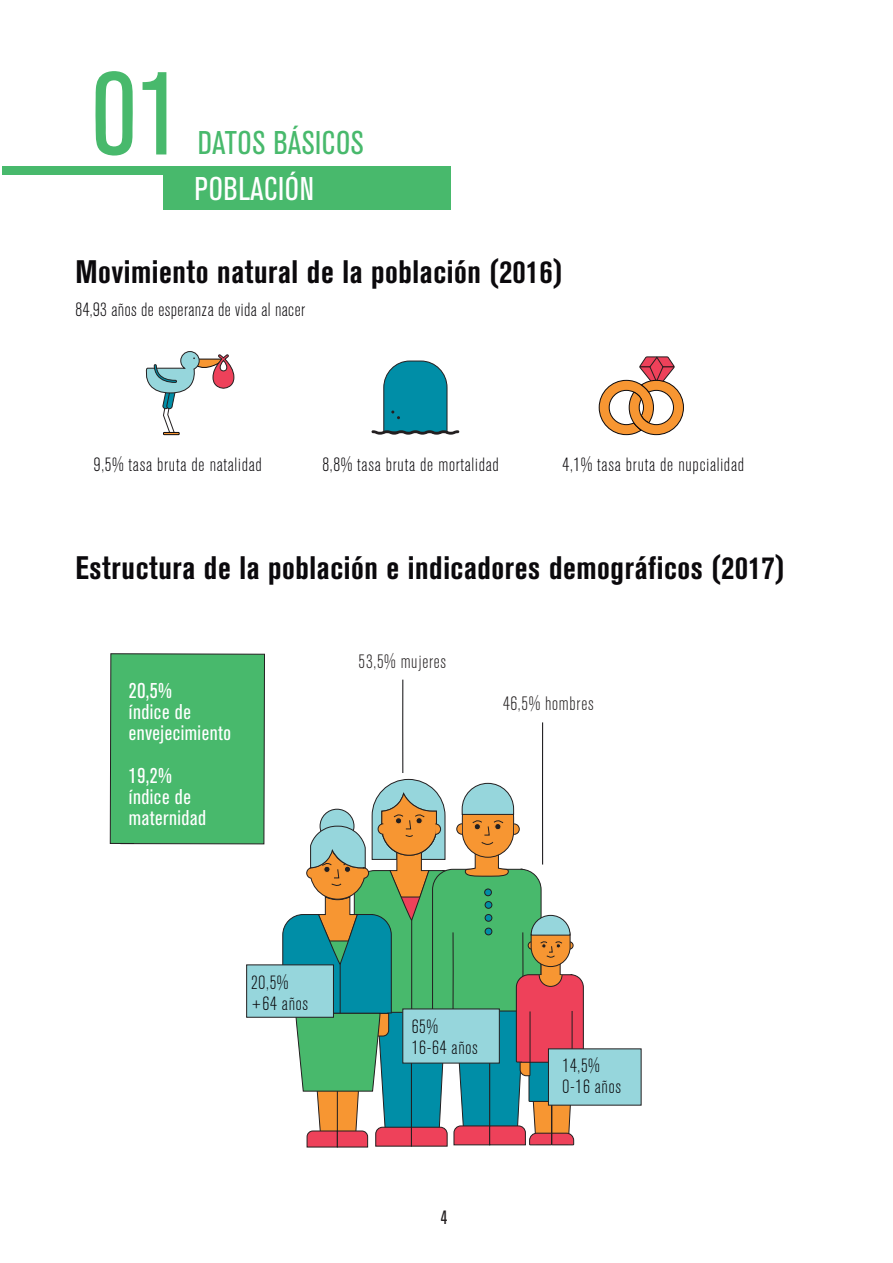
<style>
.page{position:relative;width:893px;height:1263px;background:#fff}
.page>*{position:absolute;margin:0;border:0;box-sizing:border-box;transform-origin:0 0}
.t1{font:condensed 116.55px "Akzidenz Grotesk BQ";color:#48b96c}
.t2{font:condensed 32.55px "Akzidenz Grotesk BQ";letter-spacing:.02em;color:#48b96c}
.t3{font:condensed 32.55px "Akzidenz Grotesk BQ";letter-spacing:.02em;color:#fff}
.t4{font:700 condensed 32.25px "Akzidenz Grotesk BQ";letter-spacing:.02em;color:#0b090c}
.t5{font:condensed 21.15px/21.1px "Akzidenz Grotesk BQ";letter-spacing:.025em;color:#fff}
.t6{font:300 condensed 19.35px "Akzidenz Grotesk BQ";letter-spacing:.04em;color:#231f20}
.t7{font:300 condensed 19.05px/21.1px "Akzidenz Grotesk BQ";letter-spacing:.04em;color:#0b090c}
.t8{font:condensed 19.05px "Akzidenz Grotesk BQ";color:#231f20;scale:.94 1}
</style>
<div class="page">
<div style="left:246px;top:964px;width:88px;height:54px;background:#96d6dc;border:1px solid #231f20"></div>
<div style="left:548px;top:1048px;width:93px;height:57px;background:#96d6dc"></div>
<svg style="left:145px;top:351px;width:90px;height:84px"></svg>
<svg style="left:371px;top:360px;width:88px;height:75px"></svg>
<svg style="left:598px;top:356px;width:86px;height:79px"></svg>
<div style="left:2px;top:166px;width:449px;height:9px;background:#48b96c"></div>
<div style="left:164px;top:168px;width:287px;height:42px;background:#48b96c"></div>
<svg style="left:282px;top:679px;width:302px;height:469px"></svg>
<div style="left:110px;top:653px;width:155px;height:192px;background:#48b96c"></div>
<h1 class="t1" style="left:92px;top:49px;width:91px">01</h1>
<h2 class="t2" style="left:198px;top:125px;width:168px">DATOS BÁSICOS</h2>
<h2 class="t3" style="left:194px;top:171px;width:121px">POBLACIÓN</h2>
<h3 class="t4" style="left:75px;top:253px;width:488px">Movimiento natural de la población (2016)</h3>
<p class="t7" style="left:75px;top:300px;width:231px">84,93 años de esperanza de vida al nacer</p>
<p class="t7" style="left:94px;top:454px;width:170px">9,5% tasa bruta de natalidad</p>
<p class="t7" style="left:322px;top:454px;width:178px">8,8% tasa bruta de mortalidad</p>
<p class="t7" style="left:562px;top:454px;width:183px">4,1% tasa bruta de nupcialidad</p>
<h3 class="t4" style="left:75px;top:549px;width:711px">Estructura de la población e indicadores demográficos (2017)</h3>
<p class="t5" style="left:129px;top:680px;width:104px">20,5%<br>índice de envejecimiento</p>
<p class="t5" style="left:129px;top:765px;width:79px">19,2% índice de maternidad</p>
<p class="t6" style="left:359px;top:651px;width:89px">53,5% mujeres</p>
<p class="t6" style="left:503px;top:693px;width:92px">46,5% hombres</p>
<p class="t7" style="left:251px;top:972px;width:58px">20,5% +64 años</p>
<p class="t7" style="left:412px;top:1016px;width:68px">65%<br>16-64 años</p>
<p class="t8" style="left:441px;top:1206px;width:9px">4</p>
<p class="t7" style="left:562px;top:1055px;width:60px">14,5%<br>0-16 años</p>
</div>
